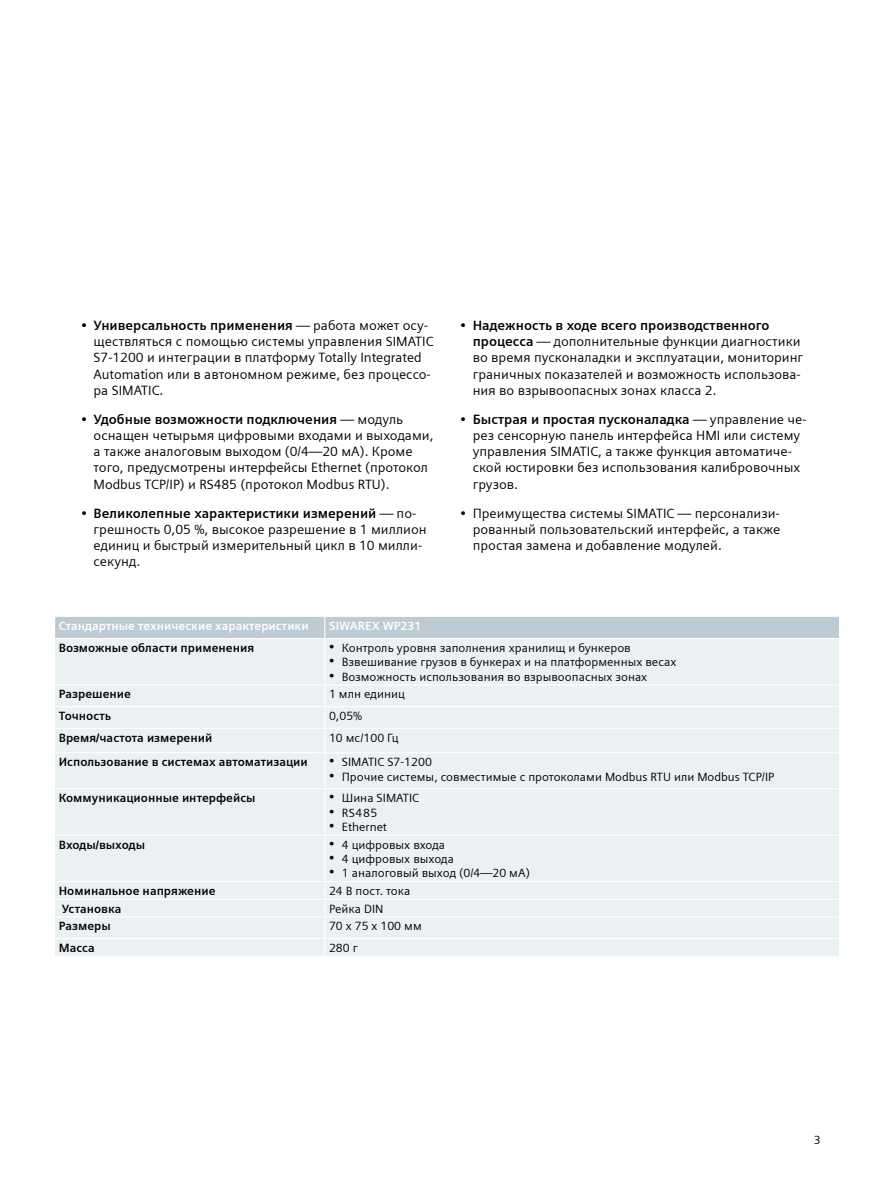
<style>
.page{position:relative;width:893px;height:1191px;background:#fff}
.page>*{position:absolute;margin:0;border:0;box-sizing:border-box;transform-origin:0 0}
.t1{font:13.5px/16.2px "Siemens Sans";color:#000}
.t2{font:12px "Siemens Sans";color:#000}
.t3{font:700 12px "Siemens Sans";color:#000}
.t4{font:700 12px "Siemens Sans";color:#fff}
.s1{font-weight:700}
.s2{font-family:"Arial";font-size:15px}
</style>
<div class="page">
<div style="left:55px;top:639px;width:784px;height:316px;background:#ebf0f2"></div>
<div style="left:55px;top:616px;width:784px;height:22px;background:#bdccd4"></div>
<hr style="left:324px;top:639px;width:1px;height:45px;background:#fff">
<hr style="left:54px;top:684px;width:271px;height:1px;background:#fff">
<hr style="left:325px;top:684px;width:515px;height:1px;background:#fff">
<hr style="left:54px;top:706px;width:271px;height:1px;background:#fff">
<hr style="left:325px;top:706px;width:515px;height:1px;background:#fff">
<hr style="left:54px;top:727px;width:271px;height:2px;background:#fff">
<hr style="left:325px;top:727px;width:515px;height:2px;background:#fff">
<svg style="left:324px;top:685px;width:1px;height:67px"></svg>
<hr style="left:54px;top:752px;width:271px;height:1px;background:#fff">
<hr style="left:325px;top:752px;width:515px;height:1px;background:#fff">
<hr style="left:324px;top:753px;width:1px;height:35px;background:#fff">
<hr style="left:54px;top:788px;width:271px;height:1px;background:#fff">
<hr style="left:325px;top:788px;width:515px;height:1px;background:#fff">
<hr style="left:324px;top:789px;width:1px;height:45px;background:#fff">
<hr style="left:54px;top:834px;width:271px;height:1px;background:#fff">
<hr style="left:325px;top:834px;width:515px;height:1px;background:#fff">
<hr style="left:324px;top:835px;width:1px;height:46px;background:#fff">
<hr style="left:54px;top:881px;width:271px;height:1px;background:#fff">
<hr style="left:325px;top:881px;width:515px;height:1px;background:#fff">
<hr style="left:54px;top:898px;width:271px;height:1px;background:#fff">
<hr style="left:325px;top:898px;width:515px;height:1px;background:#fff">
<hr style="left:54px;top:916px;width:271px;height:1px;background:#fff">
<hr style="left:325px;top:916px;width:515px;height:1px;background:#fff">
<hr style="left:54px;top:938px;width:271px;height:1px;background:#fff">
<hr style="left:325px;top:938px;width:515px;height:1px;background:#fff">
<svg style="left:324px;top:882px;width:1px;height:73px"></svg>
<p class="t1" style="left:94px;top:317px;width:342px;text-indent:-13px">• <span class="s1">Универсальность применения</span> — работа может осу&shy;ществляться с помощью системы управления SIMATIC S7-1200 и интеграции в платформу Totally Integrated Automation или в автономном режиме, без процессо&shy;ра SIMATIC.</p>
<p class="t1" style="left:94px;top:411px;width:342px;text-indent:-13px">• <span class="s1">Удобные возможности подключения</span> — модуль оснащен четырьмя цифровыми входами и выходами, а также аналоговым выходом (0/4—20 мА). Кроме того, предусмотрены интерфейсы Ethernet (протокол Modbus TCP/IP) и RS485 (протокол Modbus RTU).</p>
<p class="t1" style="left:94px;top:505px;width:335px;text-indent:-13px">• <span class="s1">Великолепные характеристики измерений</span> — по&shy;грешность 0,05 %, высокое разрешение в 1 миллион единиц и быстрый измерительный цикл в 10 милли&shy;секунд.</p>
<p class="t1" style="left:473px;top:317px;width:332px;text-indent:-13px">• <span class="s1">Надежность в ходе всего производственного процесса</span> — дополнительные функции диагностики во время пусконаладки и эксплуатации, мониторинг граничных показателей и возможность использова&shy;ния во взрывоопасных зонах класса 2.</p>
<p class="t1" style="left:473px;top:411px;width:335px;text-indent:-13px">• <span class="s1">Быстрая и простая пусконаладка</span> — управление че&shy;рез сенсорную панель интерфейса HMI или систему управления SIMATIC, а также функция автоматиче&shy;ской юстировки без использования калибровочных грузов.</p>
<p class="t1" style="left:473px;top:505px;width:309px;text-align:justify;text-indent:-13px">• Преимущества системы SIMATIC — персонализи&shy;рованный пользовательский интерфейс, а также простая замена и добавление модулей.</p>
<p class="t4" style="left:59px;top:618px;width:251px">Стандартные технические характеристики</p>
<p class="t4" style="left:329px;top:618px;width:94px">SIWAREX WP231</p>
<p class="t3" style="left:59px;top:641px;width:197px">Возможные области применения</p>
<p class="t2" style="left:329px;top:641px;width:303px"><span class="s2">•</span> Контроль уровня заполнения хранилищ и бункеров</p>
<p class="t2" style="left:329px;top:655px;width:349px"><span class="s2">•</span> Взвешивание грузов в бункерах и на платформенных весах</p>
<p class="t2" style="left:329px;top:670px;width:320px"><span class="s2">•</span> Возможность использования во взрывоопасных зонах</p>
<p class="t3" style="left:59px;top:687px;width:74px">Разрешение</p>
<p class="t2" style="left:329px;top:687px;width:77px">1 млн единиц</p>
<p class="t3" style="left:59px;top:709px;width:54px">Точность</p>
<p class="t2" style="left:329px;top:709px;width:35px">0,05%</p>
<p class="t3" style="left:59px;top:730px;width:155px">Время/частота измерений</p>
<p class="t2" style="left:329px;top:730px;width:71px">10 мс/100 Гц</p>
<p class="t3" style="left:59px;top:755px;width:251px">Использование в системах автоматизации</p>
<p class="t2" style="left:329px;top:755px;width:104px"><span class="s2">•</span> SIMATIC S7-1200</p>
<p class="t2" style="left:329px;top:769px;width:447px"><span class="s2">•</span> Прочие системы, совместимые с протоколами Modbus RTU или Modbus TCP/IP</p>
<p class="t3" style="left:59px;top:791px;width:198px">Коммуникационные интерфейсы</p>
<p class="t2" style="left:329px;top:791px;width:92px"><span class="s2">•</span> Шина SIMATIC</p>
<p class="t2" style="left:329px;top:805px;width:50px"><span class="s2">•</span> RS485</p>
<p class="t2" style="left:329px;top:820px;width:59px"><span class="s2">•</span> Ethernet</p>
<p class="t3" style="left:59px;top:837px;width:88px">Входы/выходы</p>
<p class="t2" style="left:329px;top:837px;width:118px"><span class="s2">•</span> 4 цифровых входа</p>
<p class="t2" style="left:329px;top:852px;width:126px"><span class="s2">•</span> 4 цифровых выхода</p>
<p class="t2" style="left:329px;top:866px;width:202px"><span class="s2">•</span> 1 аналоговый выход (0/4—20 мА)</p>
<p class="t3" style="left:59px;top:884px;width:158px">Номинальное напряжение</p>
<p class="t2" style="left:329px;top:884px;width:83px">24 В пост. тока</p>
<p class="t3" style="left:62px;top:901px;width:61px">Установка</p>
<p class="t2" style="left:329px;top:901px;width:56px">Рейка DIN</p>
<p class="t3" style="left:59px;top:919px;width:54px">Размеры</p>
<p class="t2" style="left:329px;top:919px;width:94px">70 x 75 x 100 мм</p>
<p class="t3" style="left:59px;top:941px;width:37px">Масса</p>
<p class="t2" style="left:329px;top:941px;width:30px">280 г</p>
<p class="t2" style="left:814px;top:1132px;width:8px">3</p>
</div>
